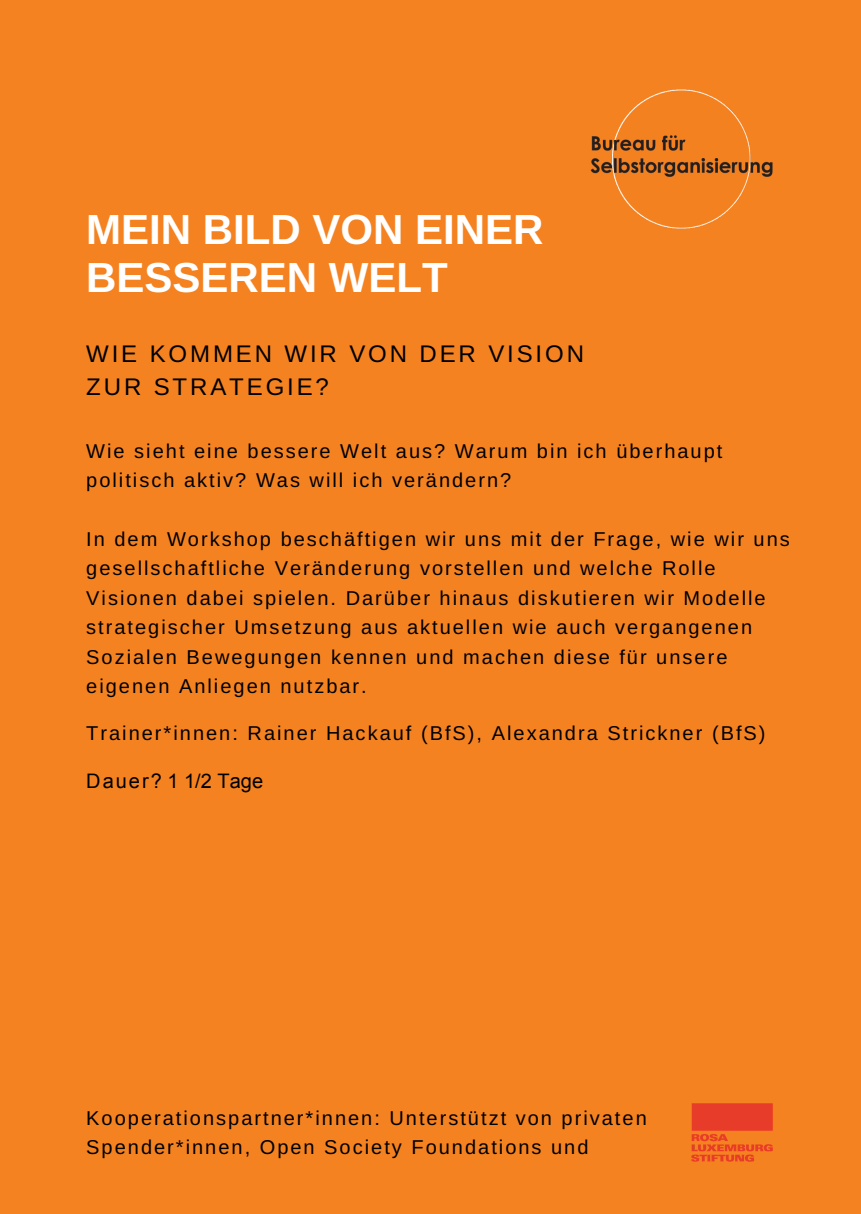
<style>
.page{position:relative;width:861px;height:1214px;background:#fff}
.page>*{position:absolute;margin:0;border:0;box-sizing:border-box;transform-origin:0 0}
.t1{font:700 42px/47.8px "Arimo";color:#fff}
.t2{font:24px/32.4px "Arimo";letter-spacing:.12em;color:#000}
.t3{font:20px/29.4px "Arimo";letter-spacing:.1em;color:#000}
.t4{font:20px "Arial";letter-spacing:.1em;color:#000}
</style>
<div class="page">
<div style="left:0;top:0;width:861px;height:1213px;background:#f58220"></div>
<img style="left:590px;top:89px;width:183px;height:140px">
<img style="left:691px;top:1103px;width:82px;height:59px">
<h1 class="t1" style="left:86px;top:205px;width:459px">MEIN BILD VON EINER<br>BESSEREN WELT</h1>
<p class="t2" style="left:86px;top:338px;width:499px">WIE KOMMEN WIR VON DER VISION<br>ZUR STRATEGIE?</p>
<p class="t3" style="left:86px;top:436px;width:638px">Wie sieht eine bessere Welt aus? Warum bin ich überhaupt politisch aktiv? Was will ich verändern?</p>
<p class="t3" style="left:86px;top:524px;width:705px">In dem Workshop beschäftigen wir uns mit der Frage, wie wir uns gesellschaftliche Veränderung vorstellen und welche Rolle Visionen dabei spielen. Darüber hinaus diskutieren wir Modelle strategischer Umsetzung aus aktuellen wie auch vergangenen Sozialen Bewegungen kennen und machen diese für unsere eigenen Anliegen nutzbar.</p>
<p class="t3" style="left:86px;top:718px;width:681px">Trainer*innen: Rainer Hackauf (BfS), Alexandra Strickner (BfS)</p>
<p class="t4" style="left:86px;top:767px;width:178px">Dauer? 1 1/2 Tage</p>
<p class="t3" style="left:86px;top:1103px;width:562px">Kooperationspartner*innen: Unterstützt von privaten<br>Spender*innen, Open Society Foundations und</p>
</div>
